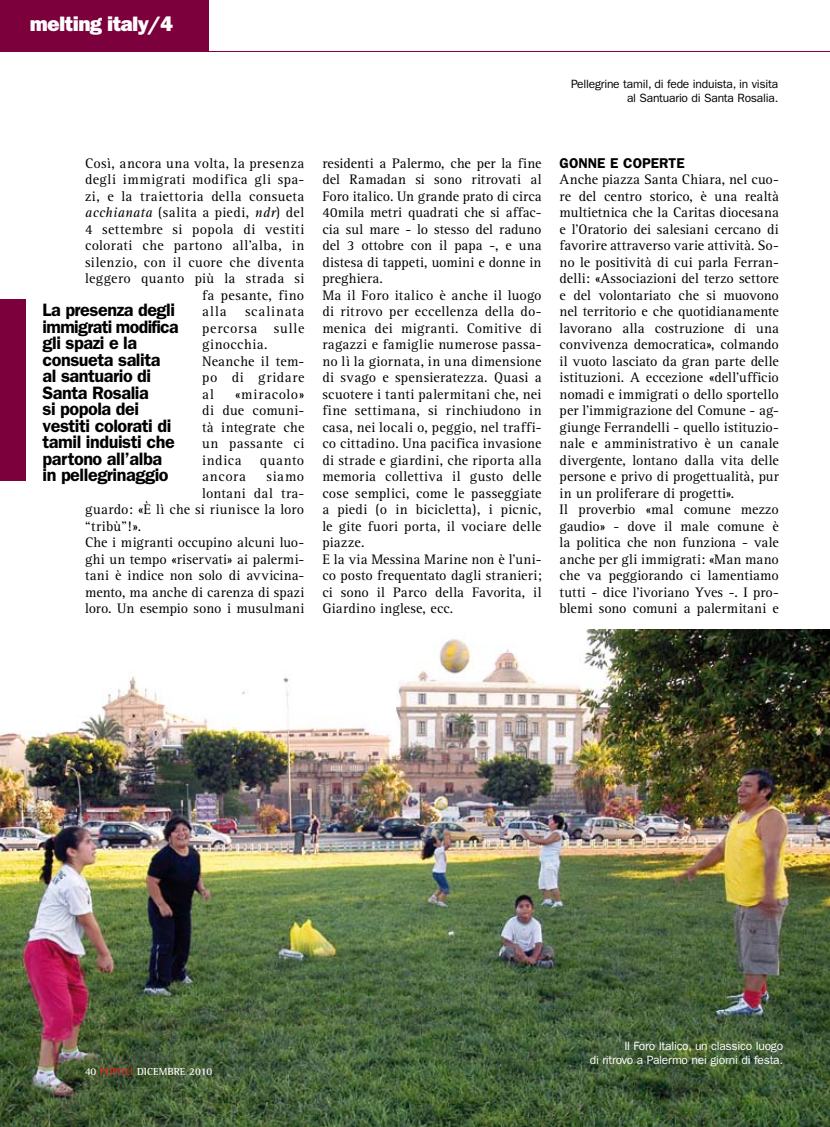
<style>
.page{position:relative;width:830px;height:1127px;background:#fff}
.page>*{position:absolute;margin:0;border:0;box-sizing:border-box;transform-origin:0 0}
.t1{font:21px "ITC Franklin Gothic Std Hvy";letter-spacing:-.03em;color:#fff}
.t2{font:600 18px/16.5px "ITC Franklin Gothic Std";letter-spacing:-.025em;color:#000}
.t3{font:14.25px/16.5px "Rotis Serif";letter-spacing:.015em;color:#000}
.t4{font:14.25px/16.5px "Rotis Serif";letter-spacing:.045em;color:#000}
.t5{font:14.25px "Rotis Serif";letter-spacing:.04em;color:#000}
.t6{font:600 14.25px "ITC Franklin Gothic Std";color:#000}
.t7{font:12px/13.5px "ITC Franklin Gothic Std";letter-spacing:-.02em;color:#000;text-align:right}
.t8{font:12px/13.5px "ITC Franklin Gothic Std";letter-spacing:-.02em;color:#fff;text-align:right}
.t9{font:700 10.5px "Rotis Semi Serif";color:#fff}
.s1{font-style:italic}
.s2{color:#e42121}
</style>
<div class="page">
<hr style="left:0;top:51px;width:829px;height:1px;background:#7b003b">
<div style="left:0;top:300px;width:26px;height:181px;background:#7b003b"></div>
<img style="left:0;top:629px;width:829px;height:498px">
<div style="left:0;top:0;width:208px;height:51px;background:#7b003b"></div>
<h1 class="t1" style="left:30px;top:12px;width:145px">melting italy/4</h1>
<p class="t7" style="left:570px;top:77px;width:209px">Pellegrine tamil, di fede induista, in visita al Santuario di Santa Rosalia.</p>
<p class="t3" style="left:85px;top:155px;width:221px">Così, ancora una volta, la presenza</p>
<p class="t5" style="left:85px;top:171px;width:221px">degli immigrati modifica gli spa-</p>
<p class="t3" style="left:85px;top:188px;width:221px">zi, e la traiettoria della consueta</p>
<p class="t3" style="left:85px;top:204px;width:221px"><span class="s1">acchianata</span> (salita a piedi, <span class="s1">ndr</span>) del</p>
<p class="t3" style="left:85px;top:221px;width:220px">4 settembre si popola di vestiti</p>
<p class="t3" style="left:85px;top:238px;width:221px">colorati che partono all’alba, in</p>
<p class="t3" style="left:85px;top:254px;width:220px">silenzio, con il cuore che diventa</p>
<p class="t3" style="left:85px;top:271px;width:220px">leggero quanto più la strada si</p>
<p class="t3" style="left:202px;top:287px;width:104px">fa pesante, fino</p>
<p class="t3" style="left:202px;top:304px;width:26px">alla</p>
<p class="t2" style="left:43px;top:302px;width:138px">La presenza degli immigrati modifica gli spazi e la consueta salita al santuario di<br>Santa Rosalia<br>si popola dei vestiti colorati di tamil induisti che partono all’alba in pellegrinaggio</p>
<p class="t4" style="left:202px;top:304px;width:104px;text-indent:43px">scalinata percorsa sulle ginocchia.<br>Neanche il tem&shy;po di gridare al</p>
<p class="t3" style="left:202px;top:386px;width:104px;text-align:justify;text-indent:33px">«miracolo» di due comuni&shy;tà integrate che un passante ci indica</p>
<p class="t3" style="left:260px;top:452px;width:46px">quanto</p>
<p class="t3" style="left:202px;top:469px;width:45px">ancora</p>
<p class="t3" style="left:266px;top:469px;width:39px">siamo</p>
<p class="t3" style="left:202px;top:485px;width:104px">lontani dal tra-</p>
<p class="t3" style="left:85px;top:502px;width:221px">guardo: «È lì che si riunisce la loro</p>
<p class="t3" style="left:85px;top:518px;width:58px">“tribù”!».</p>
<p class="t3" style="left:85px;top:535px;width:221px">Che i migranti occupino alcuni luo-</p>
<p class="t3" style="left:85px;top:551px;width:221px">ghi un tempo «riservati» ai palermi-</p>
<p class="t3" style="left:85px;top:568px;width:221px">tani è indice non solo di avvicina-</p>
<p class="t3" style="left:85px;top:584px;width:221px">mento, ma anche di carenza di spazi</p>
<p class="t3" style="left:85px;top:601px;width:221px">loro. Un esempio sono i musulmani</p>
<p class="t3" style="left:322px;top:155px;width:221px">residenti a Palermo, che per la fine del Ramadan si sono ritrovati al Foro italico. Un grande prato di circa 40mila metri quadrati che si affac&shy;cia sul mare - lo stesso del raduno del 3 ottobre con il papa -, e una distesa di tappeti, uomini e donne in preghiera.<br>Ma il Foro italico è anche il luogo di ritrovo per eccellenza della do&shy;menica dei migranti. Comitive di ragazzi e famiglie numerose passa&shy;no lì la giornata, in una dimensione di svago e spensieratezza. Quasi a scuotere i tanti palermitani che, nei fine settimana, si rinchiudono in casa, nei locali o, peggio, nel traffi&shy;co cittadino. Una pacifica invasione di strade e giardini, che riporta alla memoria collettiva il gusto delle cose semplici, come le passeggiate a piedi (o in bicicletta), i picnic, le gite fuori porta, il vociare delle piazze.<br>E la via Messina Marine non è l’uni&shy;co posto frequentato dagli stranieri; ci sono il Parco della Favorita, il Giardino inglese, ecc.</p>
<p class="t6" style="left:559px;top:154px;width:126px">GONNE E COPERTE</p>
<p class="t3" style="left:559px;top:171px;width:221px">Anche piazza Santa Chiara, nel cuo&shy;re del centro storico, è una realtà multietnica che la Caritas diocesana e l’Oratorio dei salesiani cercano di favorire attraverso varie attività. So&shy;no le positività di cui parla Ferran&shy;delli: «Associazioni del terzo settore e del volontariato che si muovono nel territorio e che quotidianamente lavorano alla costruzione di una convivenza democratica», colmando il vuoto lasciato da gran parte delle istituzioni. A eccezione «dell’ufficio nomadi e immigrati o dello sportello per l’immigrazione del Comune - ag&shy;giunge Ferrandelli - quello istituzio&shy;nale e amministrativo è un canale divergente, lontano dalla vita delle persone e privo di progettualità, pur in un proliferare di progetti».<br>Il proverbio «mal comune mezzo gaudio» - dove il male comune è la politica che non funziona - vale anche per gli immigrati: «Man mano che va peggiorando ci lamentiamo tutti - dice l’ivoriano Yves -. I pro&shy;blemi sono comuni a palermitani e</p>
<p class="t9" style="left:85px;top:1065px;width:128px">40 <span class="s2">POPOLI</span> DICEMBRE 2010</p>
<p class="t8" style="left:589px;top:1039px;width:195px">Il Foro Italico, un classico luogo<br>di ritrovo a Palermo nei giorni di festa.</p>
</div>
